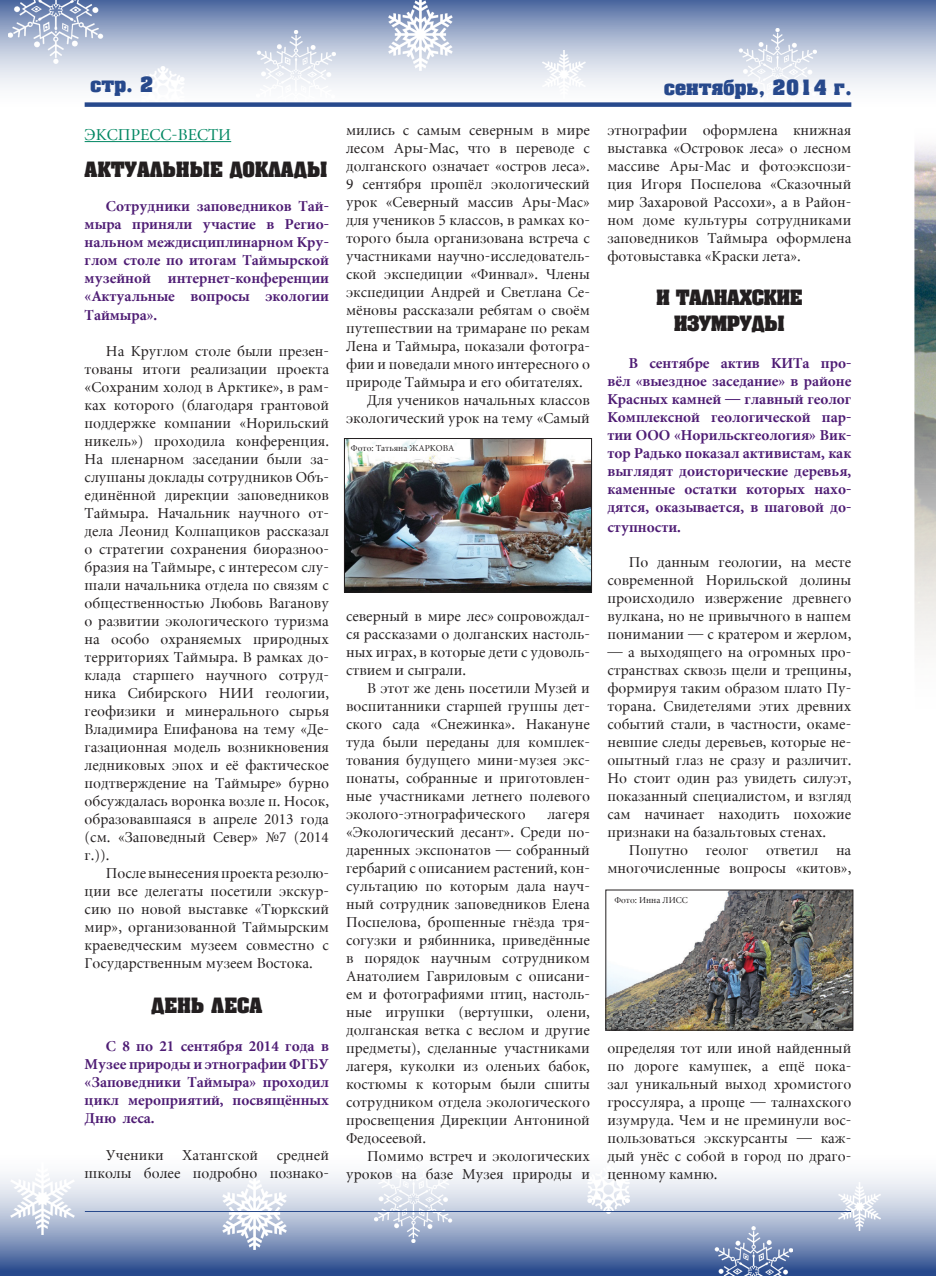
<style>
.page{position:relative;width:936px;height:1276px;background:#fff}
.page>*{position:absolute;margin:0;border:0;box-sizing:border-box;transform-origin:0 0}
.t1{font:21px "Luxor";letter-spacing:-.01em;color:#231f20}
.t2{font:21px "Luxor";color:#27498c}
.t3{font:21px/25.2px "Luxor";letter-spacing:-.03em;color:#231f20;text-align:center}
.t4{font:16.5px "Miniature";color:#008762}
.t5{font:15px/18px "Miniature";color:#231f20;text-align:justify}
.t6{font:700 15px/18px "Miniature";color:#4e1c74;text-align:justify}
.t7{font:9px "Miniature";color:#231f20}
</style>
<div class="page">
<svg style="left:0;top:0;width:935px;height:107px"></svg>
<img style="left:738px;top:28px;width:78px;height:74px">
<img style="left:257px;top:31px;width:78px;height:71px">
<img style="left:9px;top:0;width:94px;height:64px">
<img style="left:389px;top:0;width:63px;height:71px">
<img style="left:543px;top:51px;width:42px;height:48px">
<img style="left:141px;top:67px;width:43px;height:35px">
<div style="left:85px;top:102px;width:766px;height:5px;background:#27498c"></div>
<svg style="left:0;top:1174px;width:935px;height:102px"></svg>
<img style="left:374px;top:1174px;width:78px;height:68px">
<img style="left:587px;top:1174px;width:42px;height:39px">
<img style="left:11px;top:1174px;width:63px;height:60px">
<img style="left:838px;top:1183px;width:42px;height:47px">
<img style="left:222px;top:1177px;width:64px;height:72px">
<img style="left:714px;top:1226px;width:78px;height:50px">
<img style="left:914px;top:145px;width:21px;height:501px">
<hr style="left:85px;top:1211px;width:766px;height:1px;background:#27498c">
<hr style="left:85px;top:141px;width:146px;height:1px;background:#008762">
<img style="left:607px;top:892px;width:244px;height:136px">
<div style="left:605px;top:890px;width:248px;height:140px;border:1px solid #231f20"></div>
<img style="left:346px;top:440px;width:243px;height:150px">
<div style="left:344px;top:438px;width:247px;height:154px;border:1px solid #231f20"></div>
<h1 class="t2" style="left:90px;top:72px;width:65px">стр. 2</h1>
<h1 class="t2" style="left:664px;top:74px;width:189px">сентябрь, 2014 г.</h1>
<p class="t4" style="left:85px;top:126px;width:148px">ЭКСПРЕСС-ВЕСТИ</p>
<p class="t5" style="left:346px;top:121px;width:245px">мились с самым северным в мире</p>
<p class="t5" style="left:346px;top:139px;width:245px">лесом Ары-Мас, что в переводе с</p>
<p class="t5" style="left:346px;top:157px;width:245px">долганского означает «остров леса».</p>
<p class="t5" style="left:346px;top:175px;width:245px">9 сентября прошёл экологический</p>
<p class="t5" style="left:346px;top:193px;width:245px">урок «Северный массив Ары-Мас»</p>
<p class="t5" style="left:346px;top:211px;width:245px">для учеников 5 классов, в рамках ко-</p>
<p class="t5" style="left:346px;top:229px;width:245px">торого была организована встреча с</p>
<p class="t5" style="left:346px;top:247px;width:245px">участниками научно-исследователь-</p>
<p class="t5" style="left:346px;top:265px;width:245px">ской экспедиции «Финвал». Члены</p>
<p class="t5" style="left:346px;top:283px;width:245px">экспедиции Андрей и Светлана Се-</p>
<p class="t5" style="left:346px;top:301px;width:245px">мёновы рассказали ребятам о своём</p>
<p class="t5" style="left:346px;top:319px;width:245px">путешествии на тримаране по рекам</p>
<p class="t5" style="left:346px;top:337px;width:245px">Лена и Таймыра, показали фотогра-</p>
<p class="t5" style="left:346px;top:355px;width:245px">фии и поведали много интересного о</p>
<p class="t5" style="left:346px;top:373px;width:238px">природе Таймыра и его обитателях.</p>
<p class="t5" style="left:367px;top:391px;width:224px">Для учеников начальных классов</p>
<p class="t5" style="left:346px;top:409px;width:245px">экологический урок на тему «Самый</p>
<h1 class="t1" style="left:85px;top:156px;width:244px">АКТУАЛЬНЫЕ ДОКЛАДЫ</h1>
<p class="t6" style="left:85px;top:198px;width:246px;text-indent:21px">Сотрудники заповедников Тай&shy;мыра приняли участие в Регио&shy;нальном междисциплинарном Кру&shy;глом столе по итогам Таймырской музейной интернет-конференции «Актуальные вопросы экологии Таймыра».</p>
<p class="t5" style="left:85px;top:342px;width:246px;text-indent:21px">На Круглом столе были презен&shy;тованы итоги реализации проекта «Сохраним холод в Арктике», в рам&shy;ках которого (благодаря грантовой поддержке компании «Норильский никель») проходила конференция.<br>На пленарном заседании были за&shy;слушаны доклады сотрудников Объ&shy;единённой дирекции заповедников Таймыра. Начальник научного от&shy;дела Леонид Колпащиков рассказал о стратегии сохранения биоразноо&shy;бразия на Таймыре, с интересом слу&shy;шали начальника отдела по связям с общественностью Любовь Ваганову о развитии экологического туризма на особо охраняемых природных территориях Таймыра. В рамках до&shy;клада старшего научного сотруд&shy;ника Сибирского НИИ геологии, геофизики и минерального сырья Владимира Епифанова на тему «Де&shy;газационная модель возникновения ледниковых эпох и её фактическое подтверждение на Таймыре» бурно обсуждалась воронка возле п. Носок, образовавшаяся в апреле 2013 года (см. «Заповедный Север» №7 (2014 г.)).</p>
<p class="t5" style="left:85px;top:864px;width:246px;text-indent:21px">После вынесения проекта резолю&shy;ции все делегаты посетили экскур&shy;сию по новой выставке «Тюркский мир», организованной Таймырским краеведческим музеем совместно с Государственным музеем Востока.</p>
<h1 class="t1" style="left:151px;top:992px;width:113px">ДЕНЬ ЛЕСА</h1>
<p class="t6" style="left:85px;top:1037px;width:246px;text-indent:21px">С 8 по 21 сентября 2014 года в Музее природы и этнографии ФГБУ «Заповедники Таймыра» проходил цикл мероприятий, посвящённых Дню леса.</p>
<p class="t5" style="left:85px;top:1147px;width:246px;text-align:right">Ученики Хатангской средней школы более подробно познако-</p>
<p class="t7" style="left:351px;top:443px;width:105px">Фото: Татьяна ЖАРКОВА</p>
<p class="t5" style="left:346px;top:607px;width:245px">северный в мире лес» сопровождал&shy;ся рассказами о долганских настоль&shy;ных играх, в которые дети с удоволь&shy;ствием и сыграли.</p>
<p class="t5" style="left:346px;top:679px;width:245px;text-indent:21px">В этот же день посетили Музей и воспитанники старшей группы дет&shy;ского сада «Снежинка». Накануне туда были переданы для комплек&shy;тования будущего мини-музея экс&shy;понаты, собранные и приготовлен&shy;ные участниками летнего полевого эколого-этнографического</p>
<p class="t5" style="left:346px;top:805px;width:245px;text-indent:201px">лагеря «Экологический десант». Среди по&shy;даренных экспонатов — собранный гербарий с описанием растений, кон&shy;сультацию по которым дала науч&shy;ный сотрудник заповедников Елена Поспелова, брошенные гнёзда тря&shy;согузки и рябинника, приведённые в порядок научным сотрудником Анатолием Гавриловым с описани&shy;ем и фотографиями птиц, настоль&shy;ные игрушки (вертушки, олени, долганская ветка с веслом и другие предметы), сделанные участниками лагеря, куколки из оленьих бабок, костюмы к которым были сшиты сотрудником отдела экологического просвещения Дирекции Антониной Федосеевой.</p>
<p class="t5" style="left:346px;top:1147px;width:245px;text-align:right">Помимо встреч и экологических уроков на базе Музея природы и</p>
<p class="t5" style="left:607px;top:121px;width:245px">этнографии оформлена книжная выставка «Островок леса» о лесном массиве Ары-Мас и фотоэкспози&shy;ция Игоря Поспелова «Сказочный мир Захаровой Рассохи», а в Район&shy;ном доме культуры сотрудниками заповедников Таймыра оформлена фотовыставка «Краски лета».</p>
<h1 class="t3" style="left:656px;top:285px;width:148px">И ТАЛНАХСКИЕ<br>ИЗУМРУДЫ</h1>
<p class="t6" style="left:607px;top:355px;width:245px;text-indent:21px">В сентябре актив КИТа про&shy;вёл «выездное заседание» в районе Красных камней — главный геолог Комплексной геологической пар&shy;тии ООО «Норильскгеология» Вик&shy;тор Радько показал активистам, как выглядят доисторические деревья, каменные остатки которых нахо&shy;дятся, оказывается, в шаговой до-</p>
<p class="t6" style="left:607px;top:519px;width:75px">ступности.</p>
<p class="t5" style="left:607px;top:553px;width:245px;text-indent:21px">По данным геологии, на месте современной Норильской долины происходило извержение древнего вулкана, но не привычного в нашем понимании — с кратером и жерлом,</p>
<p class="t5" style="left:607px;top:643px;width:245px">— а выходящего на огромных про&shy;странствах сквозь щели и трещины, формируя таким образом плато Пу&shy;торана. Свидетелями этих древних событий стали, в частности, окаме&shy;невшие следы деревьев, которые не&shy;опытный глаз не сразу и различит.<br>Но стоит один раз увидеть силуэт, показанный специалистом, и взгляд сам начинает находить похожие признаки на базальтовых стенах.</p>
<p class="t5" style="left:607px;top:841px;width:245px;text-align:right">Попутно геолог ответил на многочисленные вопросы «китов»,</p>
<p class="t7" style="left:614px;top:896px;width:75px">Фото: Инна ЛИСС</p>
<p class="t5" style="left:607px;top:1039px;width:245px">определяя тот или иной найденный по дороге камушек, а ещё пока&shy;зал уникальный выход хромистого гроссуляра, а проще — талнахского изумруда. Чем и не преминули вос&shy;пользоваться экскурсанты — каж&shy;дый унёс с собой в город по драго&shy;ценному камню.</p>
</div>
